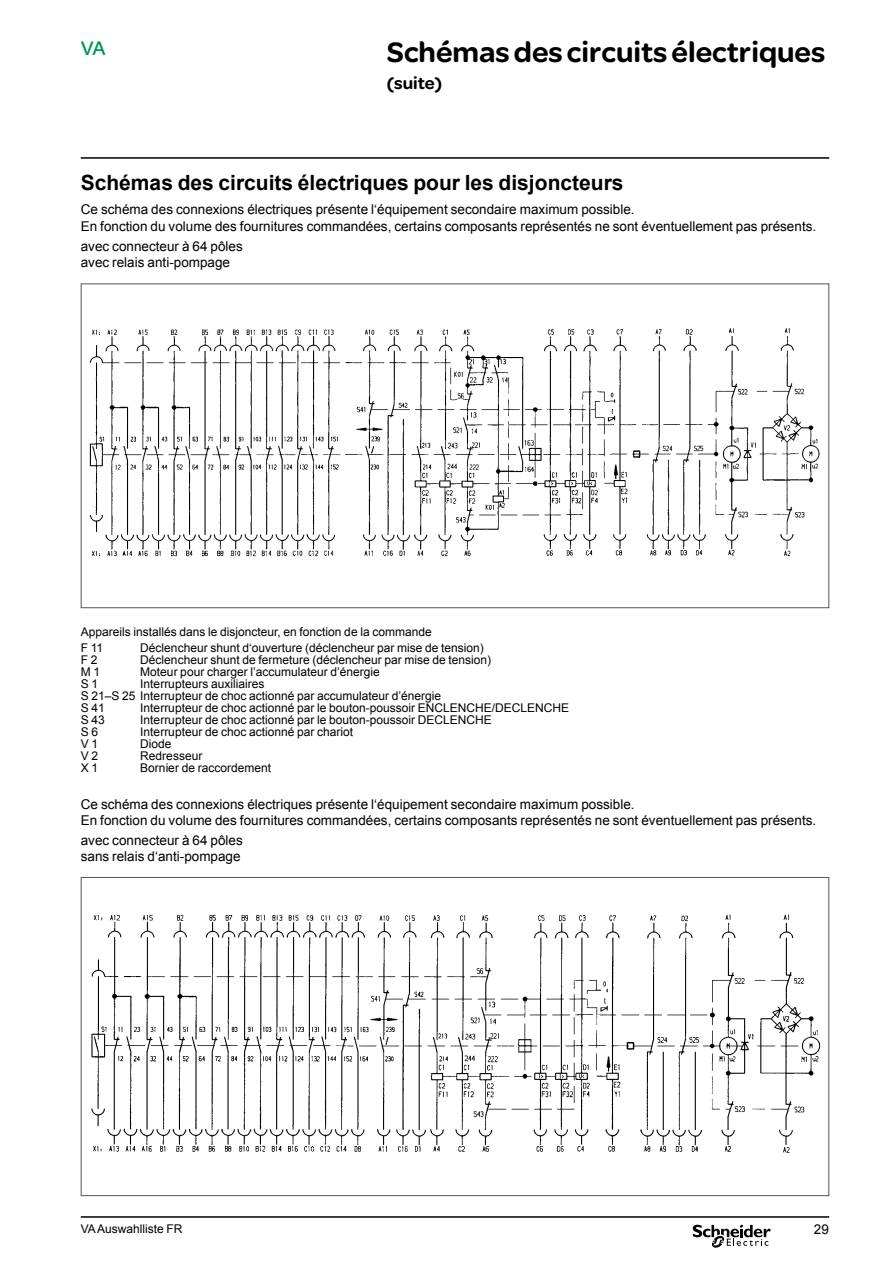
<style>
.page{position:relative;width:893px;height:1263px;background:#fff}
.page>*{position:absolute;margin:0;border:0;box-sizing:border-box;transform-origin:0 0}
.t1{font:900 30px "SE Optimist";color:#000}
.t2{font:700 21px "Arial";color:#000}
.t3{font:21px "SE Optimist";color:#00974d}
.t4{font:900 18px "SE Optimist";color:#000}
.t5{font:13.5px/16.2px "Arial";color:#000}
.t6{font:12px/12px "Arial";color:#000}
</style>
<div class="page">
<svg style="left:693px;top:1225px;width:78px;height:23px"></svg>
<hr style="left:81px;top:157px;width:748px;height:2px;background:#000">
<hr style="left:81px;top:1216px;width:748px;height:2px;background:#000">
<img style="left:89px;top:328px;width:731px;height:229px">
<img style="left:91px;top:914px;width:730px;height:239px">
<h2 class="t3" style="left:81px;top:34px;width:27px">VA</h2>
<h1 class="t1" style="left:387px;top:31px;width:440px">Schémas des circuits électriques</h1>
<h3 class="t4" style="left:387px;top:70px;width:57px">(suite)</h3>
<h2 class="t2" style="left:81px;top:168px;width:544px">Schémas des circuits électriques pour les disjoncteurs</h2>
<p class="t5" style="left:81px;top:202px;width:737px">Ce schéma des connexions électriques présente l‘équipement secondaire maximum possible.<br>En fonction du volume des fournitures commandées, certains composants représentés ne sont éventuellement pas présents.</p>
<p class="t5" style="left:81px;top:238px;width:164px">avec connecteur à 64 pôles avec relais anti-pompage</p>
<p class="t6" style="left:81px;top:623px;width:352px;line-height:16.2px">Appareils installés dans le disjoncteur, en fonction de la commande<br>F 11</p>
<p class="t6" style="left:140px;top:642px;width:345px">Déclencheur shunt d‘ouverture (déclencheur par mise de tension)</p>
<p class="t6" style="left:81px;top:654px;width:18px">F 2</p>
<p class="t6" style="left:140px;top:654px;width:352px">Déclencheur shunt de fermeture (déclencheur par mise de tension)</p>
<p class="t6" style="left:81px;top:666px;width:21px">M 1</p>
<p class="t6" style="left:140px;top:666px;width:241px">Moteur pour charger l’accumulateur d’énergie</p>
<p class="t6" style="left:81px;top:678px;width:19px">S 1</p>
<p class="t6" style="left:81px;top:678px;width:362px;text-indent:60px">Interrupteurs auxiliaires<br>S 21–S 25 Interrupteur de choc actionné par accumulateur d’énergie<br>S 41</p>
<p class="t6" style="left:140px;top:702px;width:430px">Interrupteur de choc actionné par le bouton-poussoir ENCLENCHE/DECLENCHE</p>
<p class="t6" style="left:81px;top:714px;width:26px">S 43</p>
<p class="t6" style="left:140px;top:714px;width:353px">Interrupteur de choc actionné par le bouton-poussoir DECLENCHE</p>
<p class="t6" style="left:81px;top:726px;width:19px">S 6</p>
<p class="t6" style="left:140px;top:726px;width:214px">Interrupteur de choc actionné par chariot</p>
<p class="t6" style="left:81px;top:738px;width:19px">V 1</p>
<p class="t6" style="left:140px;top:738px;width:33px">Diode</p>
<p class="t6" style="left:81px;top:750px;width:19px">V 2</p>
<p class="t6" style="left:140px;top:750px;width:64px">Redresseur</p>
<p class="t6" style="left:81px;top:762px;width:19px">X 1</p>
<p class="t6" style="left:140px;top:762px;width:132px">Bornier de raccordement</p>
<p class="t5" style="left:81px;top:796px;width:737px">Ce schéma des connexions électriques présente l‘équipement secondaire maximum possible.<br>En fonction du volume des fournitures commandées, certains composants représentés ne sont éventuellement pas présents.</p>
<p class="t5" style="left:81px;top:832px;width:164px">avec connecteur à 64 pôles sans relais d‘anti-pompage</p>
<p class="t6" style="left:81px;top:1223px;width:103px">VA Auswahlliste FR</p>
<p class="t5" style="left:814px;top:1222px;width:17px">29</p>
</div>
